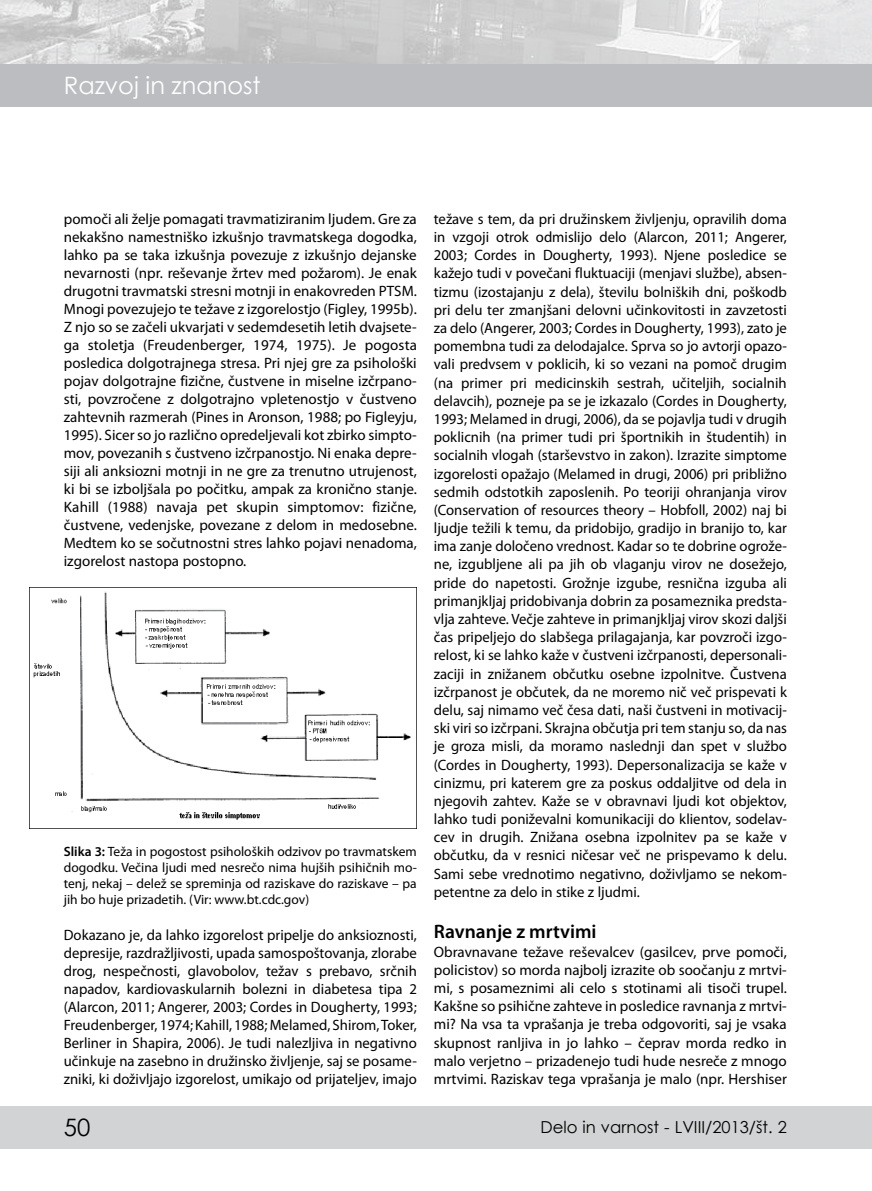
<style>
.page{position:relative;width:872px;height:1191px;background:#fff}
.page>*{position:absolute;margin:0;border:0;box-sizing:border-box;transform-origin:0 0}
.t1{font:24px "Century Gothic";color:#fff}
.t2{font:24px "Century Gothic";color:#000}
.t3{font:600 19.5px "Myriad Pro";color:#000}
.t4{font:16.5px "Century Gothic";color:#000}
.t5{font:15px/18.1px "Myriad Pro";color:#000;text-align:justify}
.t6{font:13.5px/16.2px "Myriad Pro";color:#000;text-align:justify}
.s1{font-weight:600}
</style>
<div class="page">
<div style="left:0;top:1106px;width:872px;height:42px;background:#d1d3d4"></div>
<img style="left:0;top:0;width:872px;height:64px">
<div style="left:0;top:64px;width:872px;height:42px;background:#bcbdc0"></div>
<img style="left:29px;top:588px;width:388px;height:240px">
<h1 class="t1" style="left:64px;top:69px;width:198px">Razvoj in znanost</h1>
<p class="t5" style="left:64px;top:210px;width:355px">pomoči ali želje pomagati travmatiziranim ljudem. Gre za nekakšno namestniško izkušnjo travmatskega dogodka, lahko pa se taka izkušnja povezuje z izkušnjo dejanske nevarnosti (npr. reševanje žrtev med požarom). Je enak drugotni travmatski stresni motnji in enakovreden PTSM.<br>Mnogi povezujejo te težave z izgorelostjo (Figley, 1995b).<br>Z njo so se začeli ukvarjati v sedemdesetih letih dvajsete&shy;ga stoletja (Freudenberger, 1974, 1975). Je pogosta posledica dolgotrajnega stresa. Pri njej gre za psihološki pojav dolgotrajne fizične, čustvene in miselne izčrpano&shy;sti, povzročene z dolgotrajno vpletenostjo v čustveno zahtevnih razmerah (Pines in Aronson, 1988; po Figleyju, 1995). Sicer so jo različno opredeljevali kot zbirko simpto&shy;mov, povezanih s čustveno izčrpanostjo. Ni enaka depre&shy;siji ali anksiozni motnji in ne gre za trenutno utrujenost, ki bi se izboljšala po počitku, ampak za kronično stanje.<br>Kahill (1988) navaja pet skupin simptomov: fizične, čustvene, vedenjske, povezane z delom in medosebne.<br>Medtem ko se sočutnostni stres lahko pojavi nenadoma, izgorelost nastopa postopno.</p>
<p class="t5" style="left:434px;top:210px;width:354px">težave s tem, da pri družinskem življenju, opravilih doma in vzgoji otrok odmislijo delo (Alarcon, 2011; Angerer, 2003; Cordes in Dougherty, 1993). Njene posledice se kažejo tudi v povečani fluktuaciji (menjavi službe), absen&shy;tizmu (izostajanju z dela), številu bolniških dni, poškodb pri delu ter zmanjšani delovni učinkovitosti in zavzetosti za delo (Angerer, 2003; Cordes in Dougherty, 1993), zato je pomembna tudi za delodajalce. Sprva so jo avtorji opazo&shy;vali predvsem v poklicih, ki so vezani na pomoč drugim (na primer pri medicinskih sestrah, učiteljih, socialnih delavcih), pozneje pa se je izkazalo (Cordes in Dougherty, 1993; Melamed in drugi, 2006), da se pojavlja tudi v drugih poklicnih (na primer tudi pri športnikih in študentih) in socialnih vlogah (starševstvo in zakon). Izrazite simptome izgorelosti opažajo (Melamed in drugi, 2006) pri približno sedmih odstotkih zaposlenih. Po teoriji ohranjanja virov (Conservation of resources theory – Hobfoll, 2002) naj bi ljudje težili k temu, da pridobijo, gradijo in branijo to, kar ima zanje določeno vrednost. Kadar so te dobrine ogrože&shy;ne, izgubljene ali pa jih ob vlaganju virov ne dosežejo, pride do napetosti. Grožnje izgube, resnična izguba ali primanjkljaj pridobivanja dobrin za posameznika predsta&shy;vlja zahteve. Večje zahteve in primanjkljaj virov skozi daljši čas pripeljejo do slabšega prilagajanja, kar povzroči izgo&shy;relost, ki se lahko kaže v čustveni izčrpanosti, depersonali&shy;zaciji in znižanem občutku osebne izpolnitve. Čustvena izčrpanost je občutek, da ne moremo nič več prispevati k delu, saj nimamo več česa dati, naši čustveni in motivacij&shy;ski viri so izčrpani. Skrajna občutja pri tem stanju so, da nas je groza misli, da moramo naslednji dan spet v službo (Cordes in Dougherty, 1993). Depersonalizacija se kaže v cinizmu, pri katerem gre za poskus oddaljitve od dela in njegovih zahtev. Kaže se v obravnavi ljudi kot objektov, lahko tudi poniževalni komunikaciji do klientov, sodelav&shy;cev in drugih. Znižana osebna izpolnitev pa se kaže v občutku, da v resnici ničesar več ne prispevamo k delu.<br>Sami sebe vrednotimo negativno, doživljamo se nekom&shy;petentne za delo in stike z ljudmi.</p>
<h2 class="t3" style="left:434px;top:919px;width:164px">Ravnanje z mrtvimi</h2>
<p class="t5" style="left:434px;top:942px;width:354px">Obravnavane težave reševalcev (gasilcev, prve pomoči, policistov) so morda najbolj izrazite ob soočanju z mrtvi&shy;mi, s posameznimi ali celo s stotinami ali tisoči trupel.<br>Kakšne so psihične zahteve in posledice ravnanja z mrtvi&shy;mi? Na vsa ta vprašanja je treba odgovoriti, saj je vsaka skupnost ranljiva in jo lahko – čeprav morda redko in malo verjetno – prizadenejo tudi hude nesreče z mnogo mrtvimi. Raziskav tega vprašanja je malo (npr. Hershiser</p>
<p class="t6" style="left:64px;top:843px;width:354px"><span class="s1">Slika 3:</span> Teža in pogostost psiholoških odzivov po travmatskem dogodku. Večina ljudi med nesrečo nima hujših psihičnih mo&shy;tenj, nekaj – delež se spreminja od raziskave do raziskave – pa jih bo huje prizadetih. (Vir: www.bt.cdc.gov)</p>
<p class="t5" style="left:64px;top:925px;width:354px">Dokazano je, da lahko izgorelost pripelje do anksioznosti, depresije, razdražljivosti, upada samospoštovanja, zlorabe drog, nespečnosti, glavobolov, težav s prebavo, srčnih napadov, kardiovaskularnih bolezni in diabetesa tipa 2 (Alarcon, 2011; Angerer, 2003; Cordes in Dougherty, 1993; Freudenberger, 1974; Kahill, 1988; Melamed, Shirom, Toker, Berliner in Shapira, 2006). Je tudi nalezljiva in negativno učinkuje na zasebno in družinsko življenje, saj se posame&shy;zniki, ki doživljajo izgorelost, umikajo od prijateljev, imajo</p>
<h1 class="t2" style="left:64px;top:1110px;width:28px">50</h1>
<p class="t4" style="left:540px;top:1115px;width:248px">Delo in varnost - LVIII/2013/št. 2</p>
</div>
